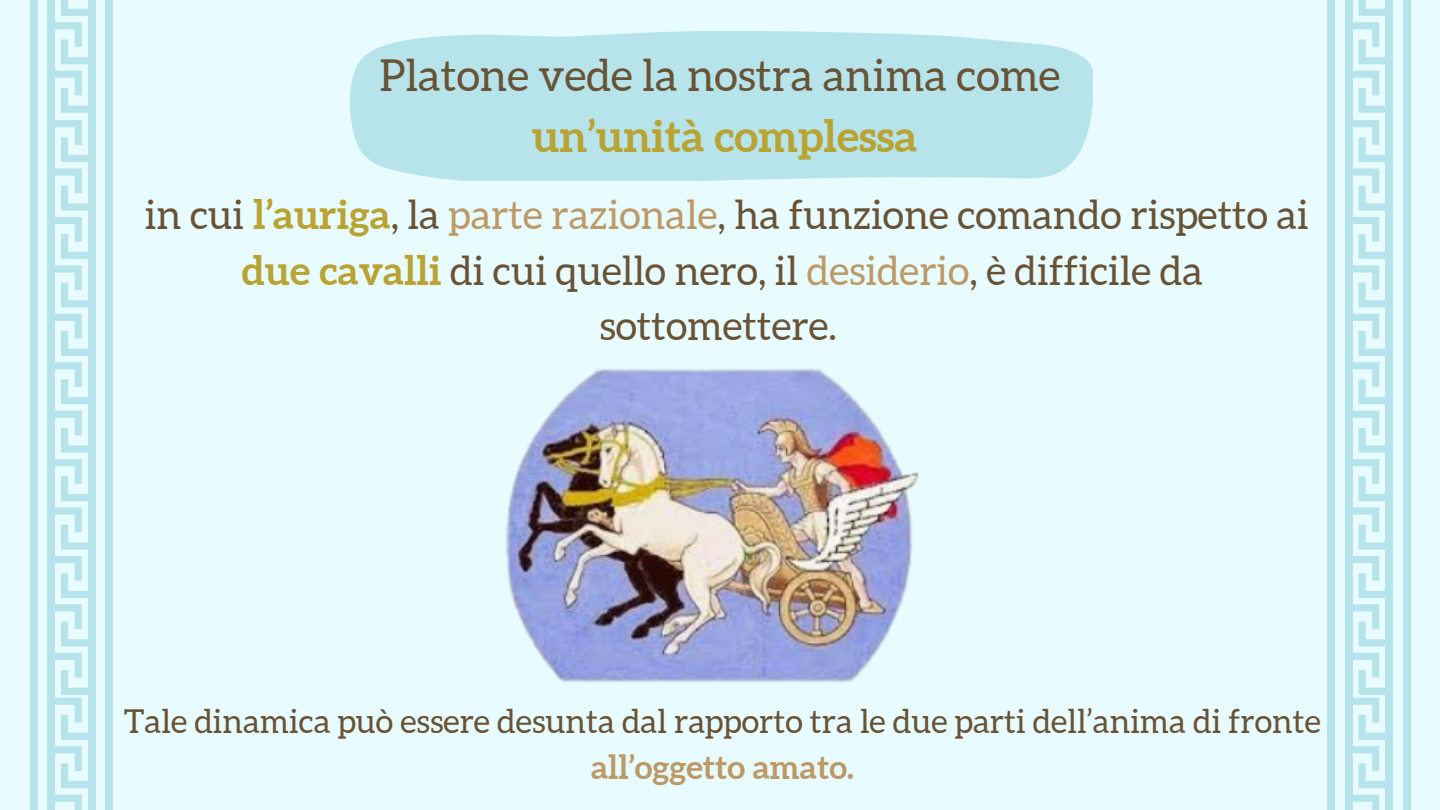
<style>
.page{position:relative;width:1440px;height:810px;background:#e8fcff}
.page>*{position:absolute;margin:0;border:0;box-sizing:border-box;transform-origin:0 0}
.t1{font:44px/61.5px "Aleo";color:#685336;text-align:center}
.t2{font:40.1px/55.5px "Aleo";color:#685336;text-align:center}
.t3{font:33px "Aleo";color:#685336}
.t4{font:700 33px "Aleo";color:#bc9a67}
.s1{font-weight:700;color:#b8a333}
.s2{color:#bc9a67}
</style>
<div class="page">
<svg style="left:1359px;top:0;width:27px;height:16px"></svg>
<svg style="left:1352px;top:22px;width:34px;height:42px"></svg>
<svg style="left:1352px;top:71px;width:34px;height:42px"></svg>
<div style="left:1328px;top:0;width:7px;height:119px;background:#b7e4eb"></div>
<div style="left:1345px;top:0;width:7px;height:119px;background:#b7e4eb"></div>
<div style="left:1403px;top:0;width:7px;height:119px;background:#b7e4eb"></div>
<div style="left:1386px;top:0;width:7px;height:119px;background:#b7e4eb"></div>
<svg style="left:1352px;top:217px;width:34px;height:42px"></svg>
<svg style="left:1352px;top:265px;width:34px;height:42px"></svg>
<svg style="left:1352px;top:314px;width:34px;height:42px"></svg>
<svg style="left:1352px;top:362px;width:34px;height:42px"></svg>
<svg style="left:1352px;top:169px;width:34px;height:42px"></svg>
<svg style="left:1352px;top:120px;width:34px;height:42px"></svg>
<div style="left:1328px;top:113px;width:7px;height:298px;background:#b7e4eb"></div>
<div style="left:1345px;top:113px;width:7px;height:298px;background:#b7e4eb"></div>
<div style="left:1403px;top:113px;width:7px;height:298px;background:#b7e4eb"></div>
<div style="left:1386px;top:113px;width:7px;height:298px;background:#b7e4eb"></div>
<svg style="left:1352px;top:507px;width:34px;height:43px"></svg>
<svg style="left:1352px;top:556px;width:34px;height:42px"></svg>
<svg style="left:1352px;top:604px;width:34px;height:42px"></svg>
<svg style="left:1352px;top:459px;width:34px;height:42px"></svg>
<svg style="left:1352px;top:411px;width:34px;height:42px"></svg>
<div style="left:1328px;top:404px;width:7px;height:298px;background:#b7e4eb"></div>
<div style="left:1345px;top:404px;width:7px;height:298px;background:#b7e4eb"></div>
<div style="left:1403px;top:404px;width:7px;height:298px;background:#b7e4eb"></div>
<div style="left:1386px;top:404px;width:7px;height:298px;background:#b7e4eb"></div>
<svg style="left:1352px;top:795px;width:27px;height:15px"></svg>
<svg style="left:1352px;top:746px;width:34px;height:42px"></svg>
<svg style="left:1352px;top:653px;width:34px;height:87px"></svg>
<div style="left:1328px;top:691px;width:7px;height:119px;background:#b7e4eb"></div>
<div style="left:1345px;top:691px;width:7px;height:119px;background:#b7e4eb"></div>
<div style="left:1403px;top:691px;width:7px;height:119px;background:#b7e4eb"></div>
<div style="left:1386px;top:691px;width:7px;height:119px;background:#b7e4eb"></div>
<svg style="left:61px;top:0;width:27px;height:16px"></svg>
<svg style="left:55px;top:22px;width:33px;height:42px"></svg>
<svg style="left:55px;top:71px;width:33px;height:42px"></svg>
<div style="left:30px;top:0;width:7px;height:119px;background:#b7e4eb"></div>
<div style="left:48px;top:0;width:7px;height:119px;background:#b7e4eb"></div>
<div style="left:105px;top:0;width:8px;height:119px;background:#b7e4eb"></div>
<div style="left:88px;top:0;width:7px;height:119px;background:#b7e4eb"></div>
<svg style="left:55px;top:217px;width:33px;height:42px"></svg>
<svg style="left:55px;top:265px;width:33px;height:42px"></svg>
<svg style="left:55px;top:314px;width:33px;height:42px"></svg>
<svg style="left:55px;top:362px;width:33px;height:42px"></svg>
<svg style="left:55px;top:169px;width:33px;height:42px"></svg>
<svg style="left:55px;top:120px;width:33px;height:42px"></svg>
<div style="left:30px;top:113px;width:7px;height:298px;background:#b7e4eb"></div>
<div style="left:48px;top:113px;width:7px;height:298px;background:#b7e4eb"></div>
<div style="left:105px;top:113px;width:8px;height:298px;background:#b7e4eb"></div>
<div style="left:88px;top:113px;width:7px;height:298px;background:#b7e4eb"></div>
<svg style="left:55px;top:507px;width:33px;height:43px"></svg>
<svg style="left:55px;top:556px;width:33px;height:42px"></svg>
<svg style="left:55px;top:604px;width:33px;height:42px"></svg>
<svg style="left:55px;top:459px;width:33px;height:42px"></svg>
<svg style="left:55px;top:411px;width:33px;height:42px"></svg>
<div style="left:30px;top:404px;width:7px;height:298px;background:#b7e4eb"></div>
<div style="left:48px;top:404px;width:7px;height:298px;background:#b7e4eb"></div>
<div style="left:105px;top:404px;width:8px;height:298px;background:#b7e4eb"></div>
<div style="left:88px;top:404px;width:7px;height:298px;background:#b7e4eb"></div>
<svg style="left:55px;top:795px;width:27px;height:15px"></svg>
<svg style="left:55px;top:746px;width:33px;height:42px"></svg>
<svg style="left:55px;top:653px;width:33px;height:87px"></svg>
<div style="left:30px;top:691px;width:7px;height:119px;background:#b7e4eb"></div>
<div style="left:48px;top:691px;width:7px;height:119px;background:#b7e4eb"></div>
<div style="left:105px;top:691px;width:8px;height:119px;background:#b7e4eb"></div>
<div style="left:88px;top:691px;width:7px;height:119px;background:#b7e4eb"></div>
<svg style="left:350px;top:31px;width:742px;height:150px;background:#bae5ec"></svg>
<img style="left:505px;top:369px;width:413px;height:313px">
<p class="t1" style="left:380px;top:44px;width:682px">Platone vede la nostra anima come <span class="s1">un’unità complessa</span></p>
<p class="t2" style="left:145px;top:187px;width:1165px">in cui <span class="s1">l’auriga</span>, la <span class="s2">parte razionale</span>, ha funzione comando rispetto ai <span class="s1">due cavalli</span> di cui quello nero, il <span class="s2">desiderio</span>, è difficile da sottomettere.</p>
<p class="t3" style="left:124px;top:703px;width:1198px">Tale dinamica può essere desunta dal rapporto tra le due parti dell’anima di fronte</p>
<h1 class="t4" style="left:591px;top:748px;width:264px">all’oggetto amato.</h1>
</div>
